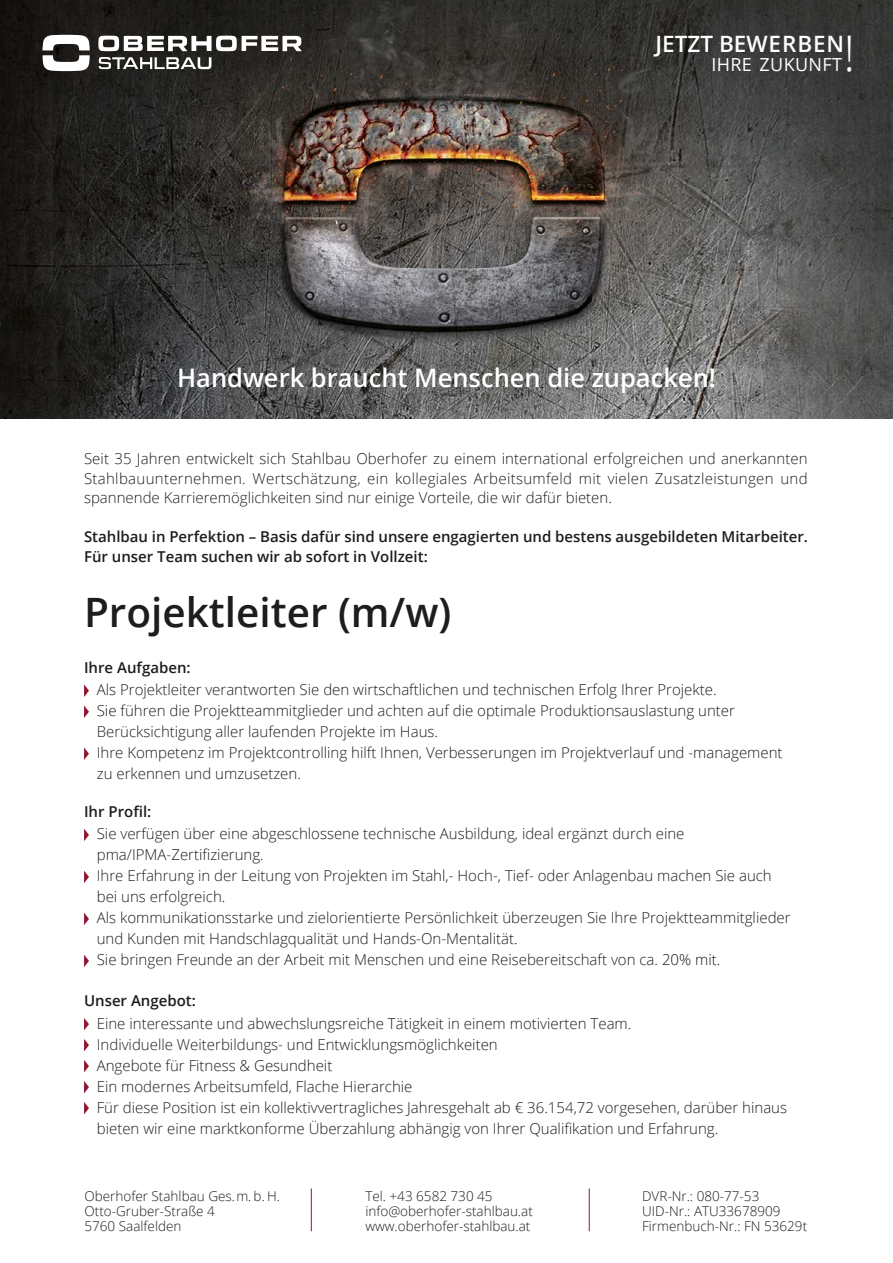
<style>
.page{position:relative;width:893px;height:1263px;background:#fff}
.page>*{position:absolute;margin:0;border:0;box-sizing:border-box;transform-origin:0 0}
.t1{font:300 49.2px "Open Sans";color:#fff}
.t2{font:600 40.5px "Open Sans";color:#1d1d1b}
.t3{font:600 25.5px "Open Sans";color:#fff}
.t4{font:600 22.5px "Open Sans";color:#fff}
.t5{font:18px "Open Sans";letter-spacing:.02em;color:#fff}
.t6{font:300 15px/21px "Open Sans";color:#1d1d1b}
.t7{font:600 15px/19.5px "Open Sans";color:#1d1d1b}
.t8{font:300 13.5px/15px "Open Sans";color:#1d1d1b}
</style>
<div class="page">
<img style="left:0;top:0;width:893px;height:419px">
<svg style="left:43px;top:35px;width:47px;height:36px"></svg>
<svg style="left:98px;top:36px;width:204px;height:15px"></svg>
<svg style="left:99px;top:57px;width:112px;height:12px"></svg>
<hr style="left:311px;top:1188px;width:1px;height:43px;background:#91172f">
<hr style="left:589px;top:1188px;width:1px;height:43px;background:#91172f">
<svg style="left:84px;top:684px;width:5px;height:13px"></svg>
<svg style="left:84px;top:705px;width:5px;height:13px"></svg>
<svg style="left:84px;top:747px;width:5px;height:13px"></svg>
<svg style="left:84px;top:829px;width:5px;height:12px"></svg>
<svg style="left:84px;top:871px;width:5px;height:12px"></svg>
<svg style="left:84px;top:913px;width:5px;height:12px"></svg>
<svg style="left:84px;top:955px;width:5px;height:12px"></svg>
<svg style="left:84px;top:1018px;width:5px;height:12px"></svg>
<svg style="left:84px;top:1039px;width:5px;height:12px"></svg>
<svg style="left:84px;top:1060px;width:5px;height:12px"></svg>
<svg style="left:84px;top:1081px;width:5px;height:12px"></svg>
<svg style="left:84px;top:1102px;width:5px;height:12px"></svg>
<h3 class="t4" style="left:655px;top:28px;width:190px">JETZT BEWERBEN</h3>
<p class="t5" style="left:711px;top:52px;width:132px">IHRE ZUKUNFT</p>
<h1 class="t1" style="left:843px;top:20px;width:13px">!</h1>
<h3 class="t3" style="left:177px;top:360px;width:540px">Handwerk braucht Menschen die zupacken!</h3>
<p class="t6" style="left:84px;top:449px;width:725px;line-height:19.5px;text-align:justify">Seit 35 Jahren entwickelt sich Stahlbau Oberhofer zu einem international erfolgreichen und anerkannten Stahlbauunternehmen. Wertschätzung, ein kollegiales Arbeitsumfeld mit vielen Zusatzleistungen und spannende Karrieremöglichkeiten sind nur einige Vorteile, die wir dafür bieten.</p>
<p class="t7" style="left:84px;top:527px;width:725px">Stahlbau in Perfektion – Basis dafür sind unsere engagierten und bestens ausgebildeten Mitarbeiter.<br>Für unser Team suchen wir ab sofort in Vollzeit:</p>
<h2 class="t2" style="left:84px;top:584px;width:369px">Projektleiter (m/w)</h2>
<p class="t7" style="left:84px;top:657px;width:108px">Ihre Aufgaben:</p>
<p class="t6" style="left:97px;top:679px;width:687px">Als Projektleiter verantworten Sie den wirtschaftlichen und technischen Erfolg Ihrer Projekte.<br>Sie führen die Projektteammitglieder und achten auf die optimale Produktionsauslastung unter Berücksichtigung aller laufenden Projekte im Haus.<br>Ihre Kompetenz im Projektcontrolling hilft Ihnen, Verbesserungen im Projektverlauf und -management zu erkennen und umzusetzen.</p>
<p class="t7" style="left:84px;top:801px;width:69px">Ihr Profil:</p>
<p class="t6" style="left:97px;top:823px;width:695px">Sie verfügen über eine abgeschlossene technische Ausbildung, ideal ergänzt durch eine pma/IPMA-Zertifizierung.<br>Ihre Erfahrung in der Leitung von Projekten im Stahl,- Hoch-, Tief- oder Anlagenbau machen Sie auch bei uns erfolgreich.<br>Als kommunikationsstarke und zielorientierte Persönlichkeit überzeugen Sie Ihre Projektteammitglieder und Kunden mit Handschlagqualität und Hands-On-Mentalität.<br>Sie bringen Freunde an der Arbeit mit Menschen und eine Reisebereitschaft von ca. 20% mit.</p>
<p class="t7" style="left:84px;top:991px;width:113px">Unser Angebot:</p>
<p class="t6" style="left:97px;top:1012px;width:692px">Eine interessante und abwechslungsreiche Tätigkeit in einem motivierten Team.<br>Individuelle Weiterbildungs- und Entwicklungsmöglichkeiten<br>Angebote für Fitness &amp; Gesundheit<br>Ein modernes Arbeitsumfeld, Flache Hierarchie<br>Für diese Position ist ein kollektivvertragliches Jahresgehalt ab € 36.154,72 vorgesehen, darüber hinaus bieten wir eine marktkonforme Überzahlung abhängig von Ihrer Qualifikation und Erfahrung.</p>
<p class="t8" style="left:85px;top:1188px;width:197px">Oberhofer Stahlbau Ges. m. b. H.<br>Otto-Gruber-Straße 4<br>5760 Saalfelden</p>
<p class="t8" style="left:642px;top:1188px;width:167px">DVR-Nr.: 080-77-53<br>UID-Nr.: ATU33678909<br>Firmenbuch-Nr.: FN 53629t</p>
<p class="t8" style="left:365px;top:1188px;width:169px">Tel. +43 6582 730 45 info@oberhofer-stahlbau.at www.oberhofer-stahlbau.at</p>
</div>
